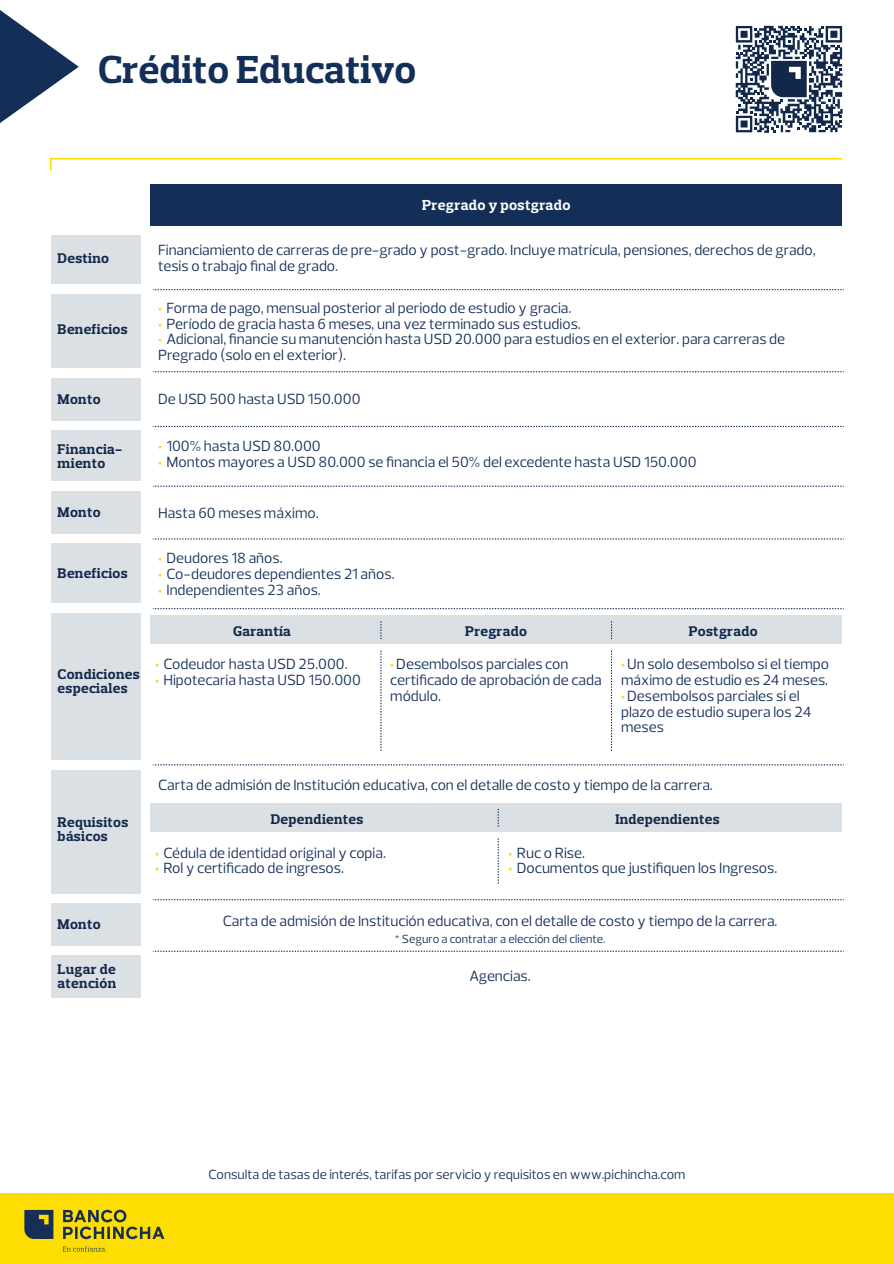
<style>
.page{position:relative;width:894px;height:1264px;background:#fff}
.page>*{position:absolute;margin:0;border:0;box-sizing:border-box;transform-origin:0 0}
.t1{font:700 39.75px "Prelo Slab";color:#132f57}
.t2{font:15px/15.8px "Prelo";color:#132f57}
.t3{font:700 14.7px "Prelo Slab";letter-spacing:.02em;color:#fff}
.t4{font:700 14.25px/14.2px "Prelo Slab";letter-spacing:.02em;color:#12284b}
.t5{font:13.5px "Prelo";color:#132f57}
.t6{font:12px "Prelo";color:#132f57}
.s1{font-weight:700;font-stretch:expanded;color:#fed103}
</style>
<div class="page">
<svg style="left:50px;top:158px;width:793px;height:13px"></svg>
<div style="left:150px;top:184px;width:691px;height:42px;background:#132f57"></div>
<div style="left:150px;top:615px;width:691px;height:28px;background:#dbe0e5"></div>
<div style="left:51px;top:235px;width:90px;height:48px;background:#dbe0e5"></div>
<div style="left:51px;top:294px;width:90px;height:74px;background:#dbe0e5"></div>
<div style="left:51px;top:543px;width:90px;height:60px;background:#dbe0e5"></div>
<div style="left:51px;top:613px;width:90px;height:146px;background:#dbe0e5"></div>
<div style="left:51px;top:769px;width:90px;height:124px;background:#dbe0e5"></div>
<div style="left:51px;top:378px;width:90px;height:42px;background:#dbe0e5"></div>
<div style="left:51px;top:491px;width:90px;height:42px;background:#dbe0e5"></div>
<div style="left:51px;top:903px;width:90px;height:42px;background:#dbe0e5"></div>
<div style="left:51px;top:955px;width:90px;height:42px;background:#dbe0e5"></div>
<div style="left:51px;top:430px;width:90px;height:51px;background:#dbe0e5"></div>
<svg style="left:153px;top:289px;width:689px;height:1px"></svg>
<svg style="left:153px;top:371px;width:689px;height:1px"></svg>
<svg style="left:153px;top:426px;width:689px;height:1px"></svg>
<svg style="left:153px;top:485px;width:689px;height:1px"></svg>
<svg style="left:153px;top:538px;width:689px;height:1px"></svg>
<svg style="left:153px;top:608px;width:689px;height:1px"></svg>
<svg style="left:153px;top:764px;width:689px;height:1px"></svg>
<svg style="left:153px;top:899px;width:689px;height:1px"></svg>
<svg style="left:153px;top:950px;width:689px;height:1px"></svg>
<div style="left:0;top:1192px;width:893px;height:71px;background:#fedd00"></div>
<svg style="left:24px;top:1209px;width:29px;height:29px"></svg>
<svg style="left:63px;top:1209px;width:101px;height:29px"></svg>
<svg style="left:63px;top:1246px;width:43px;height:5px"></svg>
<svg style="left:0;top:10px;width:79px;height:113px"></svg>
<svg style="left:380px;top:621px;width:1px;height:18px"></svg>
<div style="left:150px;top:802px;width:691px;height:29px;background:#dbe0e5"></div>
<svg style="left:497px;top:808px;width:1px;height:18px"></svg>
<svg style="left:497px;top:838px;width:1px;height:45px"></svg>
<svg style="left:380px;top:650px;width:1px;height:100px"></svg>
<svg style="left:610px;top:651px;width:1px;height:97px"></svg>
<svg style="left:735px;top:26px;width:107px;height:107px"></svg>
<h1 class="t1" style="left:98px;top:45px;width:319px">Crédito Educativo</h1>
<p class="t4" style="left:58px;top:251px;width:53px">Destino</p>
<p class="t4" style="left:58px;top:322px;width:72px">Beneficios</p>
<p class="t4" style="left:58px;top:391px;width:44px">Monto</p>
<p class="t4" style="left:58px;top:441px;width:66px">Financia&shy;miento</p>
<p class="t4" style="left:58px;top:505px;width:44px">Monto</p>
<p class="t4" style="left:58px;top:566px;width:72px">Beneficios</p>
<p class="t4" style="left:58px;top:666px;width:83px">Condiciones especiales</p>
<p class="t3" style="left:422px;top:196px;width:150px">Pregrado y postgrado</p>
<p class="t2" style="left:158px;top:242px;width:658px">Financiamiento de carreras de pre-grado y post-grado. Incluye matrícula, pensiones, derechos de grado, tesis o trabajo final de grado.</p>
<p class="t2" style="left:158px;top:300px;width:414px"><span class="s1">•</span> Forma de pago, mensual posterior al periodo de estudio y gracia.</p>
<p class="t2" style="left:158px;top:315px;width:424px"><span class="s1">•</span> Período de gracia hasta 6 meses, una vez terminado sus estudios.</p>
<p class="t2" style="left:158px;top:331px;width:628px"><span class="s1">•</span> Adicional, financie su manutención hasta USD 20.000 para estudios en el exterior. para carreras de<br>Pregrado (solo en el exterior).</p>
<p class="t2" style="left:158px;top:390px;width:204px">De USD 500 hasta USD 150.000</p>
<p class="t2" style="left:158px;top:438px;width:164px"><span class="s1">•</span> 100% hasta USD 80.000</p>
<p class="t2" style="left:158px;top:453px;width:539px"><span class="s1">•</span> Montos mayores a USD 80.000 se financia el 50% del excedente hasta USD 150.000</p>
<p class="t2" style="left:158px;top:504px;width:162px">Hasta 60 meses máximo.</p>
<p class="t2" style="left:158px;top:550px;width:126px"><span class="s1">•</span> Deudores 18 años.</p>
<p class="t2" style="left:158px;top:565px;width:238px"><span class="s1">•</span> Co-deudores dependientes 21 años.</p>
<p class="t2" style="left:158px;top:581px;width:164px"><span class="s1">•</span> Independientes 23 años.</p>
<p class="t4" style="left:233px;top:624px;width:59px">Garantía</p>
<p class="t4" style="left:465px;top:624px;width:63px">Pregrado</p>
<p class="t4" style="left:688px;top:624px;width:70px">Postgrado</p>
<p class="t2" style="left:155px;top:656px;width:194px"><span class="s1">•</span> Codeudor hasta USD 25.000.</p>
<p class="t2" style="left:155px;top:672px;width:207px"><span class="s1">•</span> Hipotecaria hasta USD 150.000</p>
<p class="t2" style="left:390px;top:656px;width:213px"><span class="s1">•</span> Desembolsos parciales con certificado de aprobación de cada módulo.</p>
<p class="t2" style="left:621px;top:656px;width:209px"><span class="s1">•</span> Un solo desembolso si el tiempo máximo de estudio es 24 meses.</p>
<p class="t2" style="left:621px;top:688px;width:192px"><span class="s1">•</span> Desembolsos parciales si el plazo de estudio supera los 24 meses</p>
<p class="t4" style="left:58px;top:814px;width:72px">Requisitos básicos</p>
<p class="t4" style="left:58px;top:916px;width:44px">Monto</p>
<p class="t4" style="left:58px;top:961px;width:60px">Lugar de atención</p>
<p class="t2" style="left:158px;top:776px;width:556px">Carta de admisión de Institución educativa, con el detalle de costo y tiempo de la carrera.</p>
<p class="t4" style="left:271px;top:811px;width:94px">Dependientes</p>
<p class="t4" style="left:615px;top:811px;width:106px">Independientes</p>
<p class="t2" style="left:155px;top:844px;width:232px"><span class="s1">•</span> Cédula de identidad original y copia.</p>
<p class="t2" style="left:155px;top:860px;width:190px"><span class="s1">•</span> Rol y certificado de ingresos.</p>
<p class="t2" style="left:508px;top:844px;width:78px"><span class="s1">•</span> Ruc o Rise.</p>
<p class="t2" style="left:508px;top:860px;width:270px"><span class="s1">•</span> Documentos que justifiquen los Ingresos.</p>
<p class="t2" style="left:222px;top:912px;width:556px">Carta de admisión de Institución educativa, con el detalle de costo y tiempo de la carrera.</p>
<p class="t6" style="left:394px;top:931px;width:212px">* Seguro a contratar a elección del cliente.</p>
<p class="t2" style="left:469px;top:967px;width:63px">Agencias.</p>
<p class="t5" style="left:208px;top:1165px;width:478px">Consulta de tasas de interés, tarifas por servicio y requisitos en www.pichincha.com</p>
</div>
